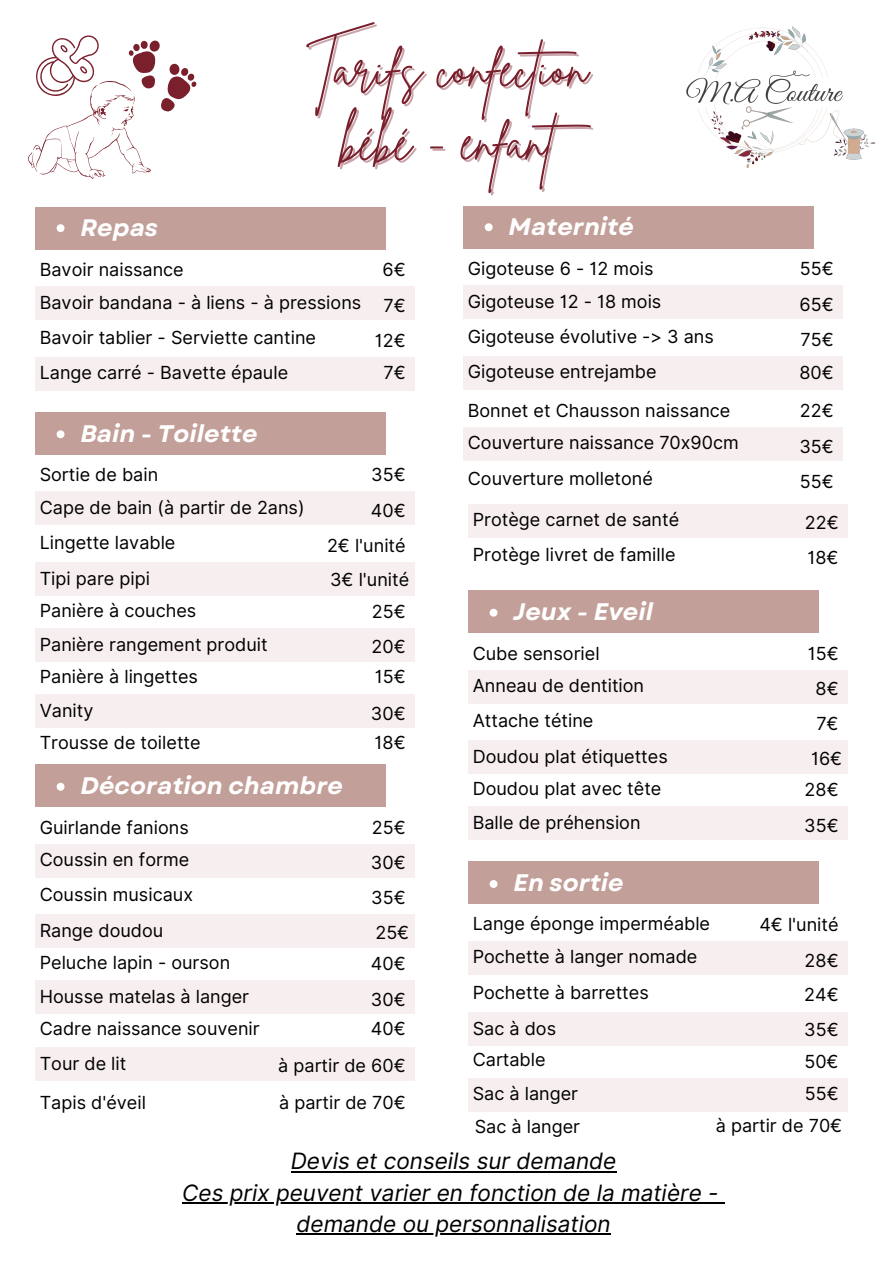
<style>
.page{position:relative;width:894px;height:1264px;background:#fff}
.page>*{position:absolute;margin:0;border:0;box-sizing:border-box;transform-origin:0 0}
.t1{font:52.5px "Brittany Signature";color:#7a202d}
.t2{font:italic 700 24px "Garet";color:#fff}
.t3{font:italic 22.5px "Inter";color:#000}
.t4{font:18px "Inter";color:#000}
</style>
<div class="page">
<div style="left:35px;top:207px;width:350px;height:42px;background:#c29f99"></div>
<div style="left:35px;top:286px;width:379px;height:34px;background:#f6ecec"></div>
<div style="left:35px;top:357px;width:379px;height:33px;background:#f6ecec"></div>
<img style="left:686px;top:26px;width:190px;height:142px">
<div style="left:35px;top:412px;width:350px;height:42px;background:#c29f99"></div>
<div style="left:35px;top:491px;width:379px;height:34px;background:#f6ecec"></div>
<div style="left:35px;top:562px;width:379px;height:33px;background:#f6ecec"></div>
<div style="left:35px;top:628px;width:379px;height:33px;background:#f6ecec"></div>
<div style="left:35px;top:694px;width:379px;height:34px;background:#f6ecec"></div>
<div style="left:35px;top:764px;width:350px;height:43px;background:#c29f99"></div>
<div style="left:35px;top:844px;width:379px;height:33px;background:#f6ecec"></div>
<div style="left:35px;top:914px;width:379px;height:34px;background:#f6ecec"></div>
<div style="left:35px;top:980px;width:379px;height:34px;background:#f6ecec"></div>
<div style="left:35px;top:1047px;width:379px;height:33px;background:#f6ecec"></div>
<div style="left:463px;top:206px;width:350px;height:43px;background:#c29f99"></div>
<div style="left:463px;top:286px;width:379px;height:33px;background:#f6ecec"></div>
<div style="left:463px;top:356px;width:379px;height:33px;background:#f6ecec"></div>
<div style="left:463px;top:427px;width:379px;height:34px;background:#f6ecec"></div>
<div style="left:467px;top:590px;width:351px;height:43px;background:#c29f99"></div>
<div style="left:467px;top:670px;width:380px;height:33px;background:#f6ecec"></div>
<div style="left:467px;top:740px;width:380px;height:34px;background:#f6ecec"></div>
<div style="left:467px;top:806px;width:380px;height:34px;background:#f6ecec"></div>
<div style="left:467px;top:504px;width:380px;height:33px;background:#f6ecec"></div>
<div style="left:467px;top:861px;width:351px;height:43px;background:#c29f99"></div>
<div style="left:467px;top:941px;width:380px;height:33px;background:#f6ecec"></div>
<div style="left:467px;top:1011px;width:380px;height:34px;background:#f6ecec"></div>
<div style="left:467px;top:1077px;width:380px;height:34px;background:#f6ecec"></div>
<svg style="left:28px;top:35px;width:169px;height:144px"></svg>
<svg style="left:57px;top:224px;width:7px;height:8px"></svg>
<svg style="left:57px;top:430px;width:7px;height:8px"></svg>
<hr style="left:291px;top:1170px;width:325px;height:2px;background:#000">
<hr style="left:182px;top:1201px;width:536px;height:2px;background:#000">
<hr style="left:296px;top:1233px;width:314px;height:1px;background:#000">
<svg style="left:57px;top:782px;width:7px;height:8px"></svg>
<svg style="left:484px;top:223px;width:8px;height:8px"></svg>
<svg style="left:489px;top:608px;width:8px;height:8px"></svg>
<svg style="left:489px;top:880px;width:8px;height:7px"></svg>
<p class="t2" style="left:80px;top:210px;width:79px">Repas</p>
<p class="t4" style="left:40px;top:259px;width:145px">Bavoir naissance</p>
<p class="t1" style="left:306px;top:34px;width:286px">Tarifs confection</p>
<p class="t1" style="left:341px;top:107px;width:265px">bébé - enfant</p>
<p class="t4" style="left:382px;top:259px;width:25px">6€</p>
<p class="t2" style="left:508px;top:209px;width:127px">Maternité</p>
<p class="t4" style="left:467px;top:258px;width:187px">Gigoteuse 6 - 12 mois</p>
<p class="t4" style="left:40px;top:291px;width:323px">Bavoir bandana - à liens - à pressions</p>
<p class="t4" style="left:40px;top:326px;width:278px">Bavoir tablier - Serviette cantine</p>
<p class="t4" style="left:40px;top:361px;width:250px">Lange carré - Bavette épaule</p>
<p class="t2" style="left:80px;top:416px;width:178px">Bain - Toilette</p>
<p class="t4" style="left:40px;top:464px;width:120px">Sortie de bain</p>
<p class="t4" style="left:383px;top:294px;width:24px">7€</p>
<p class="t4" style="left:374px;top:329px;width:32px">12€</p>
<p class="t4" style="left:383px;top:362px;width:24px">7€</p>
<p class="t4" style="left:371px;top:464px;width:36px">35€</p>
<p class="t4" style="left:40px;top:496px;width:266px">Cape de bain (à partir de 2ans)</p>
<p class="t4" style="left:40px;top:531px;width:137px">Lingette lavable</p>
<p class="t4" style="left:40px;top:567px;width:112px">Tipi pare pipi</p>
<p class="t4" style="left:371px;top:499px;width:36px">40€</p>
<p class="t4" style="left:327px;top:534px;width:80px">2€ l'unité</p>
<p class="t4" style="left:330px;top:569px;width:81px">3€ l'unité</p>
<p class="t4" style="left:40px;top:599px;width:158px">Panière à couches</p>
<p class="t4" style="left:40px;top:633px;width:229px">Panière rangement produit</p>
<p class="t4" style="left:371px;top:636px;width:36px">20€</p>
<p class="t4" style="left:372px;top:600px;width:35px">25€</p>
<p class="t4" style="left:40px;top:666px;width:160px">Panière à lingettes</p>
<p class="t4" style="left:374px;top:666px;width:32px">15€</p>
<p class="t4" style="left:40px;top:699px;width:55px">Vanity</p>
<p class="t4" style="left:371px;top:702px;width:36px">30€</p>
<p class="t4" style="left:467px;top:290px;width:195px">Gigoteuse 12 - 18 mois</p>
<p class="t4" style="left:467px;top:325px;width:247px">Gigoteuse évolutive -&gt; 3 ans</p>
<p class="t4" style="left:467px;top:360px;width:190px">Gigoteuse entrejambe</p>
<p class="t4" style="left:467px;top:399px;width:264px">Bonnet et Chausson naissance</p>
<p class="t4" style="left:467px;top:432px;width:272px">Couverture naissance 70x90cm</p>
<p class="t4" style="left:467px;top:467px;width:187px">Couverture molletoné</p>
<p class="t4" style="left:472px;top:508px;width:208px">Protège carnet de santé</p>
<p class="t4" style="left:472px;top:543px;width:204px">Protège livret de famille</p>
<p class="t2" style="left:513px;top:594px;width:141px">Jeux - Eveil</p>
<p class="t4" style="left:472px;top:642px;width:128px">Cube sensoriel</p>
<p class="t4" style="left:472px;top:674px;width:173px">Anneau de dentition</p>
<p class="t4" style="left:472px;top:710px;width:122px">Attache tétine</p>
<p class="t4" style="left:799px;top:258px;width:35px">55€</p>
<p class="t4" style="left:799px;top:293px;width:36px">65€</p>
<p class="t4" style="left:800px;top:328px;width:35px">75€</p>
<p class="t4" style="left:799px;top:361px;width:36px">80€</p>
<p class="t4" style="left:799px;top:400px;width:35px">22€</p>
<p class="t4" style="left:799px;top:435px;width:36px">35€</p>
<p class="t4" style="left:799px;top:470px;width:35px">55€</p>
<p class="t4" style="left:804px;top:512px;width:35px">22€</p>
<p class="t4" style="left:807px;top:546px;width:33px">18€</p>
<p class="t4" style="left:807px;top:642px;width:32px">15€</p>
<p class="t4" style="left:815px;top:678px;width:25px">8€</p>
<p class="t4" style="left:816px;top:713px;width:24px">7€</p>
<p class="t4" style="left:40px;top:731px;width:162px">Trousse de toilette</p>
<p class="t4" style="left:374px;top:731px;width:33px">18€</p>
<p class="t2" style="left:80px;top:768px;width:264px">Décoration chambre</p>
<p class="t4" style="left:40px;top:816px;width:150px">Guirlande fanions</p>
<p class="t4" style="left:40px;top:848px;width:151px">Coussin en forme</p>
<p class="t4" style="left:40px;top:884px;width:155px">Coussin musicaux</p>
<p class="t4" style="left:40px;top:920px;width:125px">Range doudou</p>
<p class="t4" style="left:372px;top:816px;width:35px">25€</p>
<p class="t4" style="left:371px;top:852px;width:36px">30€</p>
<p class="t4" style="left:371px;top:886px;width:36px">35€</p>
<p class="t4" style="left:375px;top:921px;width:35px">25€</p>
<p class="t4" style="left:40px;top:951px;width:192px">Peluche lapin - ourson</p>
<p class="t4" style="left:40px;top:985px;width:211px">Housse matelas à langer</p>
<p class="t4" style="left:371px;top:988px;width:36px">30€</p>
<p class="t4" style="left:371px;top:953px;width:36px">40€</p>
<p class="t4" style="left:40px;top:1018px;width:221px">Cadre naissance souvenir</p>
<p class="t4" style="left:371px;top:1018px;width:36px">40€</p>
<p class="t4" style="left:40px;top:1052px;width:88px">Tour de lit</p>
<p class="t4" style="left:278px;top:1055px;width:129px">à partir de 60€</p>
<p class="t4" style="left:40px;top:1091px;width:108px">Tapis d'éveil</p>
<p class="t4" style="left:279px;top:1091px;width:128px">à partir de 70€</p>
<p class="t4" style="left:472px;top:746px;width:196px">Doudou plat étiquettes</p>
<p class="t4" style="left:810px;top:747px;width:33px">16€</p>
<p class="t4" style="left:472px;top:777px;width:190px">Doudou plat avec tête</p>
<p class="t4" style="left:472px;top:811px;width:169px">Balle de préhension</p>
<p class="t4" style="left:804px;top:814px;width:36px">35€</p>
<p class="t4" style="left:804px;top:779px;width:35px">28€</p>
<p class="t2" style="left:513px;top:865px;width:112px">En sortie</p>
<p class="t4" style="left:472px;top:912px;width:239px">Lange éponge imperméable</p>
<p class="t4" style="left:472px;top:946px;width:226px">Pochette à langer nomade</p>
<p class="t4" style="left:472px;top:981px;width:177px">Pochette à barrettes</p>
<p class="t4" style="left:759px;top:913px;width:81px">4€ l'unité</p>
<p class="t4" style="left:804px;top:949px;width:35px">28€</p>
<p class="t4" style="left:804px;top:984px;width:36px">24€</p>
<p class="t4" style="left:472px;top:1017px;width:85px">Sac à dos</p>
<p class="t4" style="left:804px;top:1018px;width:36px">35€</p>
<p class="t4" style="left:472px;top:1049px;width:74px">Cartable</p>
<p class="t4" style="left:472px;top:1083px;width:107px">Sac à langer</p>
<p class="t4" style="left:474px;top:1115px;width:107px">Sac à langer</p>
<p class="t4" style="left:804px;top:1050px;width:36px">50€</p>
<p class="t4" style="left:804px;top:1083px;width:35px">55€</p>
<p class="t4" style="left:715px;top:1114px;width:128px">à partir de 70€</p>
<p class="t3" style="left:291px;top:1147px;width:327px">Devis et conseils sur demande</p>
<p class="t3" style="left:182px;top:1178px;width:538px">Ces prix peuvent varier en fonction de la matière -</p>
<p class="t3" style="left:296px;top:1210px;width:315px">demande ou personnalisation</p>
</div>
